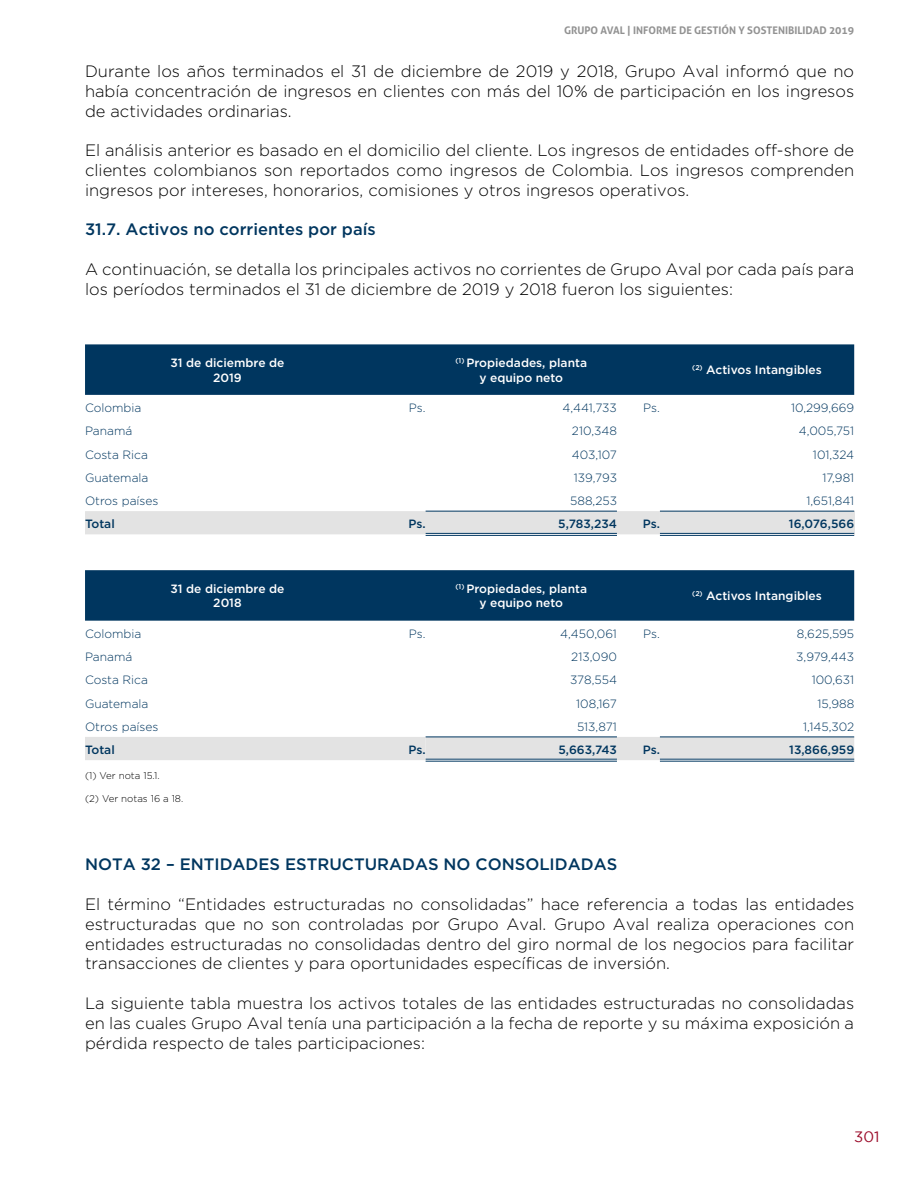
<style>
.page{position:relative;width:918px;height:1188px;background:#fff}
.page>*{position:absolute;margin:0;border:0;box-sizing:border-box;transform-origin:0 0}
.t1{font:300 16.5px/19.8px "Gotham";color:#000;text-align:justify}
.t2{font:500 16.5px "Gotham";color:#00365f}
.t3{font:15px "Gotham";color:#9b0c2a}
.t4{font:300 12px "Gotham";color:#00365f}
.t5{font:500 12px/14.4px "Gotham";color:#fff;text-align:center}
.t6{font:500 12px "Gotham";color:#00365f}
.t7{font:700 10.5px "Aller";color:#929292}
.t8{font:300 9.75px "Gotham";color:#000}
</style>
<div class="page">
<div style="left:85px;top:344px;width:769px;height:51px;background:#00365f"></div>
<div style="left:85px;top:511px;width:575px;height:23px;background:#e3e3e3"></div>
<div style="left:660px;top:511px;width:194px;height:23px;background:#e3e3e3"></div>
<hr style="left:426px;top:533px;width:191px;height:1px;background:#00365f">
<hr style="left:426px;top:535px;width:191px;height:1px;background:#00365f">
<hr style="left:426px;top:511px;width:191px;height:1px;background:#00365f">
<hr style="left:660px;top:511px;width:194px;height:1px;background:#00365f">
<hr style="left:660px;top:533px;width:194px;height:1px;background:#00365f">
<hr style="left:660px;top:535px;width:194px;height:1px;background:#00365f">
<div style="left:85px;top:570px;width:769px;height:51px;background:#00365f"></div>
<div style="left:85px;top:737px;width:769px;height:23px;background:#e3e3e3"></div>
<hr style="left:426px;top:737px;width:191px;height:1px;background:#00365f">
<hr style="left:426px;top:759px;width:191px;height:1px;background:#00365f">
<hr style="left:426px;top:761px;width:191px;height:1px;background:#00365f">
<hr style="left:660px;top:737px;width:194px;height:1px;background:#00365f">
<hr style="left:660px;top:759px;width:194px;height:1px;background:#00365f">
<hr style="left:660px;top:761px;width:194px;height:1px;background:#00365f">
<p class="t7" style="left:564px;top:24px;width:292px">GRUPO AVAL | INFORME DE GESTIÓN Y SOSTENIBILIDAD 2019</p>
<p class="t1" style="left:85px;top:61px;width:771px">Durante los años terminados el 31 de diciembre de 2019 y 2018, Grupo Aval informó que no había concentración de ingresos en clientes con más del 10% de participación en los ingresos de actividades ordinarias.</p>
<p class="t1" style="left:85px;top:140px;width:771px">El análisis anterior es basado en el domicilio del cliente. Los ingresos de entidades off-shore de clientes colombianos son reportados como ingresos de Colombia. Los ingresos comprenden ingresos por intereses, honorarios, comisiones y otros ingresos operativos.</p>
<p class="t2" style="left:85px;top:219px;width:292px">31.7. Activos no corrientes por país</p>
<p class="t1" style="left:85px;top:259px;width:771px">A continuación, se detalla los principales activos no corrientes de Grupo Aval por cada país para los períodos terminados el 31 de diciembre de 2019 y 2018 fueron los siguientes:</p>
<p class="t5" style="left:170px;top:356px;width:116px">31 de diciembre de<br>2019</p>
<p class="t5" style="left:455px;top:356px;width:133px"><sup>(1)</sup> Propiedades, planta y equipo neto</p>
<p class="t5" style="left:692px;top:363px;width:131px"><sup>(2)</sup> Activos Intangibles</p>
<p class="t4" style="left:85px;top:400px;width:58px">Colombia</p>
<p class="t4" style="left:409px;top:400px;width:18px">Ps.</p>
<p class="t4" style="left:563px;top:400px;width:56px">4,441,733</p>
<p class="t4" style="left:643px;top:400px;width:18px">Ps.</p>
<p class="t4" style="left:791px;top:400px;width:65px">10,299,669</p>
<p class="t4" style="left:85px;top:424px;width:49px">Panamá</p>
<p class="t4" style="left:572px;top:424px;width:46px">210,348</p>
<p class="t4" style="left:799px;top:424px;width:57px">4,005,751</p>
<p class="t4" style="left:85px;top:447px;width:64px">Costa Rica</p>
<p class="t4" style="left:572px;top:447px;width:47px">403,107</p>
<p class="t4" style="left:813px;top:447px;width:43px">101,324</p>
<p class="t4" style="left:85px;top:470px;width:65px">Guatemala</p>
<p class="t4" style="left:574px;top:470px;width:45px">139,793</p>
<p class="t4" style="left:822px;top:470px;width:33px">17,981</p>
<p class="t4" style="left:85px;top:493px;width:75px">Otros países</p>
<p class="t4" style="left:570px;top:493px;width:48px">588,253</p>
<p class="t4" style="left:806px;top:493px;width:49px">1,651,841</p>
<p class="t6" style="left:85px;top:516px;width:31px">Total</p>
<p class="t6" style="left:408px;top:516px;width:19px">Ps.</p>
<p class="t6" style="left:558px;top:516px;width:60px">5,783,234</p>
<p class="t6" style="left:643px;top:516px;width:19px">Ps.</p>
<p class="t6" style="left:789px;top:516px;width:67px">16,076,566</p>
<p class="t5" style="left:170px;top:581px;width:116px">31 de diciembre de<br>2018</p>
<p class="t5" style="left:455px;top:581px;width:133px"><sup>(1)</sup> Propiedades, planta y equipo neto</p>
<p class="t5" style="left:692px;top:589px;width:131px"><sup>(2)</sup> Activos Intangibles</p>
<p class="t4" style="left:85px;top:626px;width:58px">Colombia</p>
<p class="t4" style="left:409px;top:626px;width:18px">Ps.</p>
<p class="t4" style="left:560px;top:626px;width:58px">4,450,061</p>
<p class="t4" style="left:643px;top:626px;width:18px">Ps.</p>
<p class="t4" style="left:797px;top:626px;width:59px">8,625,595</p>
<p class="t4" style="left:85px;top:649px;width:49px">Panamá</p>
<p class="t4" style="left:571px;top:649px;width:47px">213,090</p>
<p class="t4" style="left:796px;top:649px;width:59px">3,979,443</p>
<p class="t4" style="left:85px;top:673px;width:64px">Costa Rica</p>
<p class="t4" style="left:570px;top:673px;width:48px">378,554</p>
<p class="t4" style="left:812px;top:673px;width:44px">100,631</p>
<p class="t4" style="left:85px;top:696px;width:65px">Guatemala</p>
<p class="t4" style="left:576px;top:696px;width:42px">108,167</p>
<p class="t4" style="left:817px;top:696px;width:38px">15,988</p>
<p class="t4" style="left:85px;top:719px;width:75px">Otros países</p>
<p class="t4" style="left:577px;top:719px;width:41px">513,871</p>
<p class="t4" style="left:803px;top:719px;width:52px">1,145,302</p>
<p class="t6" style="left:85px;top:742px;width:31px">Total</p>
<p class="t6" style="left:408px;top:742px;width:19px">Ps.</p>
<p class="t6" style="left:558px;top:742px;width:60px">5,663,743</p>
<p class="t6" style="left:643px;top:742px;width:19px">Ps.</p>
<p class="t6" style="left:789px;top:742px;width:67px">13,866,959</p>
<p class="t8" style="left:85px;top:769px;width:76px">(1) Ver nota 15.1.</p>
<p class="t8" style="left:85px;top:793px;width:100px">(2) Ver notas 16 a 18.</p>
<p class="t2" style="left:85px;top:854px;width:534px">NOTA 32 – ENTIDADES ESTRUCTURADAS NO CONSOLIDADAS</p>
<p class="t1" style="left:85px;top:894px;width:771px">El término “Entidades estructuradas no consolidadas” hace referencia a todas las entidades estructuradas que no son controladas por Grupo Aval. Grupo Aval realiza operaciones con entidades estructuradas no consolidadas dentro del giro normal de los negocios para facilitar transacciones de clientes y para oportunidades específicas de inversión.</p>
<p class="t1" style="left:85px;top:993px;width:771px">La siguiente tabla muestra los activos totales de las entidades estructuradas no consolidadas en las cuales Grupo Aval tenía una participación a la fecha de reporte y su máxima exposición a pérdida respecto de tales participaciones:</p>
<p class="t3" style="left:854px;top:1128px;width:27px">301</p>
</div>
